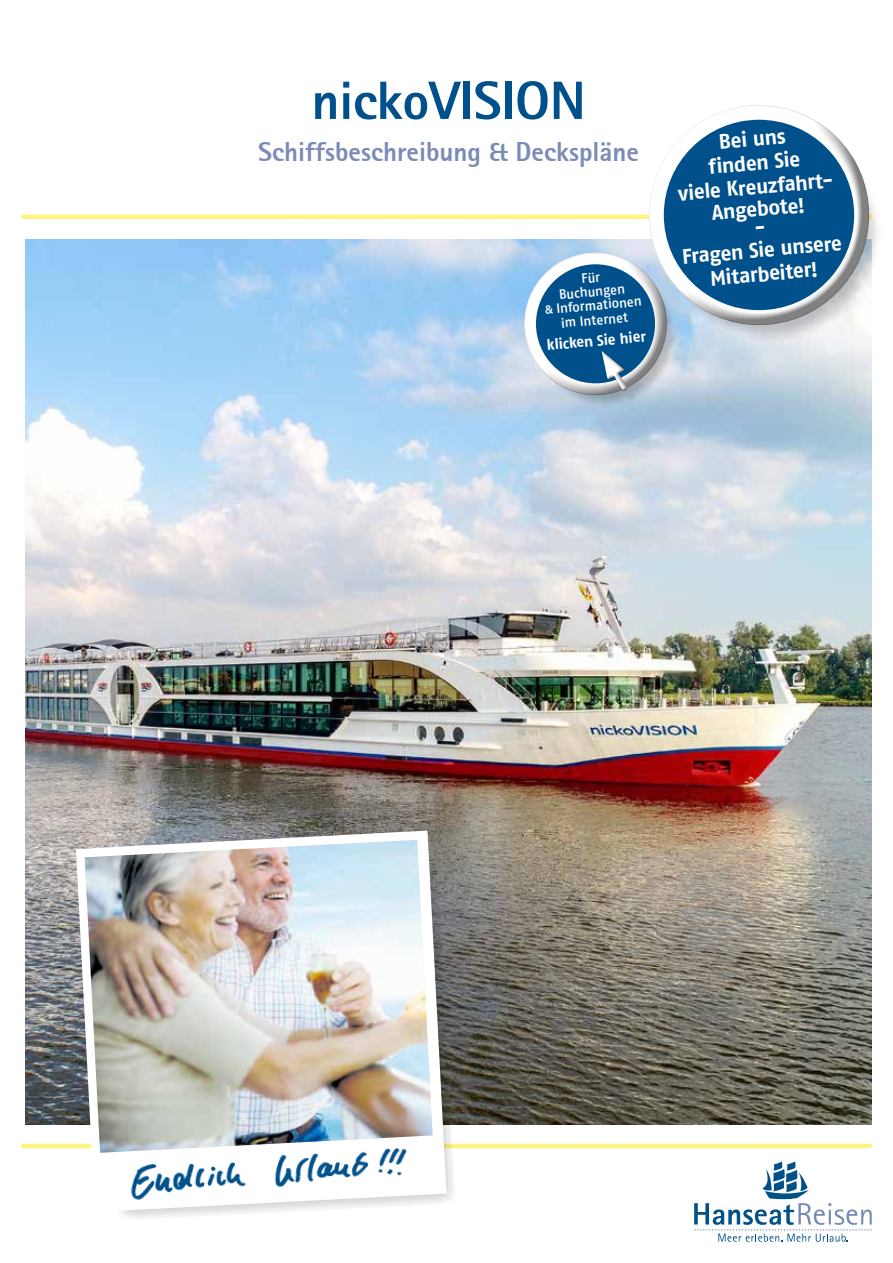
<style>
.page{position:relative;width:893px;height:1263px;background:#fff}
.page>*{position:absolute;margin:0;border:0;box-sizing:border-box;transform-origin:0 0}
.t1{font:800 54px "Rotis Sans Serif";letter-spacing:-.005em;color:#00508b}
.t2{font:800 27px "Rotis Sans Serif";color:#7b8bb5}
.t3{font:700 21px/23.5px "Fago OT";color:#fff;text-align:center}
.t4{font:700 15px "Fago OT";color:#fff}
.t5{font:500 13.5px/13.5px "Fago OT";color:#fff;text-align:center}
.s1{font-size:12px}
</style>
<div class="page">
<hr style="left:21px;top:1144px;width:851px;height:4px;background:#fff381">
<div style="left:21px;top:214px;width:851px;height:5px;background:#fff381"></div>
<svg style="left:694px;top:1161px;width:178px;height:81px"></svg>
<img style="left:26px;top:240px;width:846px;height:884px">
<img style="left:121px;top:858px;width:341px;height:360px">
<svg style="left:76px;top:831px;width:370px;height:381px"></svg>
<img style="left:85px;top:840px;width:348px;height:313px">
<img style="left:126px;top:1144px;width:287px;height:60px">
<img style="left:677px;top:200px;width:201px;height:141px">
<div style="left:649px;top:104px;width:182px;height:204px;background:#fff"></div>
<div style="left:679px;top:118px;width:192px;height:208px;background:#000;opacity:.5"></div>
<div style="left:665px;top:121px;width:188px;height:188px;background:#00508b;border-radius:50%"></div>
<img style="left:533px;top:275px;width:144px;height:133px">
<div style="left:524px;top:252px;width:121px;height:135px;background:#fff;opacity:.75"></div>
<div style="left:539px;top:257px;width:129px;height:139px;background:#000;opacity:.5"></div>
<div style="left:537px;top:265px;width:117px;height:117px;background:#00508b;border-radius:50%"></div>
<svg style="left:592px;top:351px;width:43px;height:46px"></svg>
<h1 class="t1" style="left:311px;top:66px;width:276px">nickoVISION</h1>
<p class="t2" style="left:258px;top:135px;width:382px">Schiffsbeschreibung &amp; Deckspläne</p>
<p class="t3" style="left:673px;top:134px;width:156px;rotate:-5deg">Bei uns<br>finden Sie<br>viele Kreuzfahrt-<br>Angebote!</p>
<p class="t3" style="left:679px;top:223px;width:162px;line-height:22.6px;rotate:-5deg">-<br>Fragen Sie unsere</p>
<p class="t3" style="left:709px;top:267px;width:110px;rotate:-5deg">Mitarbeiter!</p>
<p class="t5" style="left:543px;top:289px;width:99px;rotate:-5deg">Buchungen<br><span class="s1">&amp;</span> Informationen</p>
<p class="t5" style="left:560px;top:316px;width:69px;rotate:-5deg">im Internet</p>
<p class="t4" style="left:546px;top:336px;width:101px;rotate:-5deg">klicken Sie hier</p>
</div>
